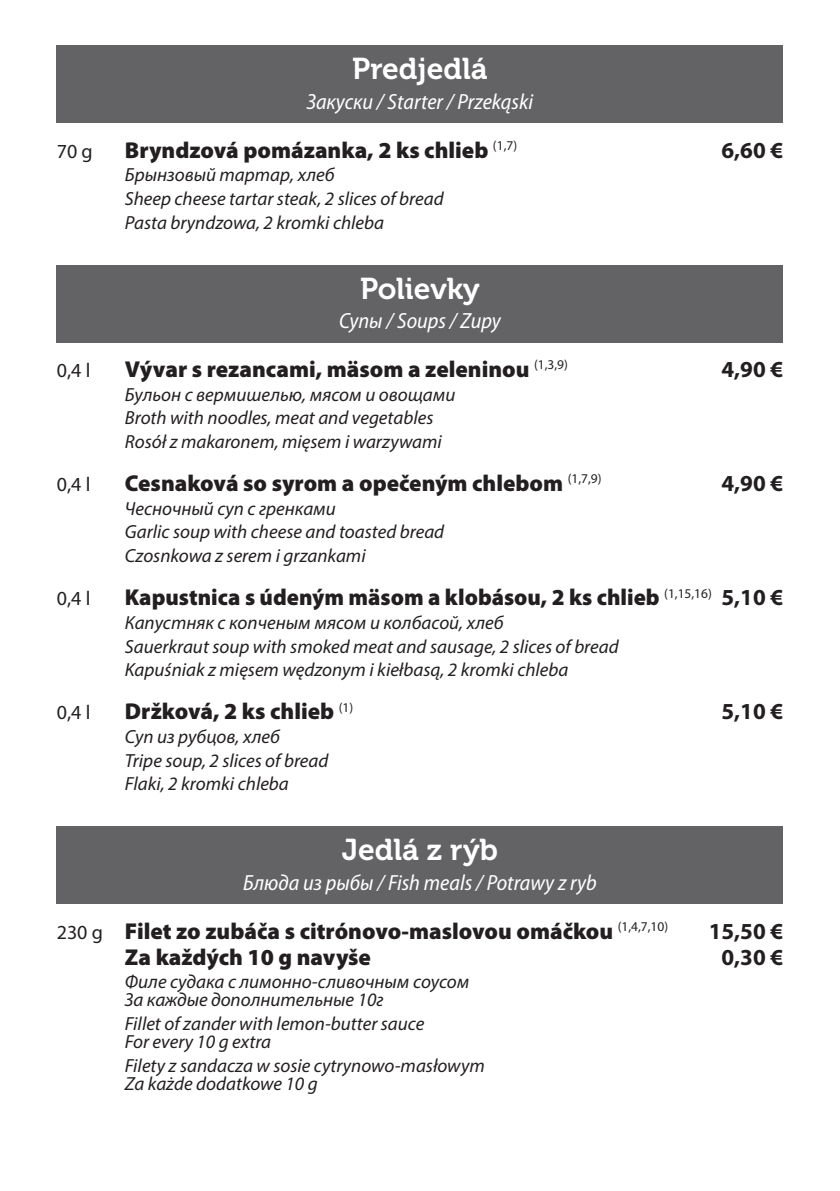
<style>
.page{position:relative;width:840px;height:1191px;background:#fff}
.page>*{position:absolute;margin:0;border:0;box-sizing:border-box;transform-origin:0 0}
.t1{font:30px "Museo 700";color:#fff}
.t2{font:900 23px "Myriad Pro";color:#231f20}
.t3{font:700 23px "Myriad Pro";color:#231f20}
.t4{font:italic semi-condensed 22px "Myriad Pro";color:#fff}
.t5{font:20px "Myriad Pro";color:#231f20}
.t6{font:italic 19px/23.6px "Myriad Pro";color:#231f20}
.s1{font-weight:700}
.s2{font-weight:400;font-size:20px}
</style>
<div class="page">
<div style="left:57px;top:45px;width:725px;height:53px;background:#636366"></div>
<div style="left:57px;top:87px;width:725px;height:36px;background:#636366"></div>
<div style="left:57px;top:265px;width:725px;height:52px;background:#636366"></div>
<div style="left:57px;top:306px;width:725px;height:36px;background:#636366"></div>
<div style="left:57px;top:826px;width:725px;height:53px;background:#636366"></div>
<div style="left:57px;top:867px;width:725px;height:37px;background:#636366"></div>
<h1 class="t1" style="left:352px;top:52px;width:137px">Predjedlá</h1>
<p class="t4" style="left:306px;top:90px;width:228px">Закуски / Starter / Przekąski</p>
<p class="t5" style="left:57px;top:139px;width:37px">70 g</p>
<p class="t2" style="left:125px;top:137px;width:393px">Bryndzová pomázanka, 2 ks chlieb <sup>(1,7)</sup></p>
<p class="t3" style="left:721px;top:135px;width:63px">6,60 €</p>
<p class="t6" style="left:125px;top:163px;width:320px">Брынзовый тартар, хлеб<br>Sheep cheese tartar steak, 2 slices of bread<br>Pasta bryndzowa, 2 kromki chleba</p>
<h1 class="t1" style="left:360px;top:272px;width:121px">Polievky</h1>
<p class="t4" style="left:339px;top:309px;width:163px">Супы / Soups / Zupy</p>
<p class="t5" style="left:57px;top:358px;width:35px">0,4 l</p>
<p class="t2" style="left:125px;top:356px;width:444px">Vývar s rezancami, mäsom a zeleninou <sup>(1,3,9)</sup></p>
<p class="t3" style="left:721px;top:354px;width:63px">4,90 €</p>
<p class="t6" style="left:125px;top:382px;width:332px">Бульон с вермишелью, мясом и овощами<br>Broth with noodles, meat and vegetables<br>Rosół z makaronem, mięsem i warzywami</p>
<p class="t5" style="left:57px;top:472px;width:35px">0,4 l</p>
<p class="t2" style="left:125px;top:470px;width:478px">Cesnaková so syrom a opečeným chlebom <sup>(1,7,9)</sup></p>
<p class="t3" style="left:721px;top:468px;width:63px">4,90 €</p>
<p class="t6" style="left:125px;top:496px;width:321px">Чесночный суп с гренками<br>Garlic soup with cheese and toasted bread<br>Czosnkowa z serem i grzankami</p>
<p class="t5" style="left:57px;top:586px;width:35px">0,4 l</p>
<p class="t2" style="left:125px;top:584px;width:659px">Kapustnica s údeným mäsom a klobásou, 2 ks chlieb <sup>(1,15,16)</sup> <span class="s1">5,10 €</span></p>
<p class="t6" style="left:125px;top:610px;width:495px">Капустняк с копченым мясом и колбасой, хлеб<br>Sauerkraut soup with smoked meat and sausage, 2 slices of bread<br>Kapuśniak z mięsem wędzonym i kiełbasą, 2 kromki chleba</p>
<p class="t5" style="left:57px;top:700px;width:35px">0,4 l</p>
<p class="t2" style="left:125px;top:698px;width:230px">Držková, 2 ks chlieb <sup>(1)</sup></p>
<p class="t3" style="left:721px;top:696px;width:63px">5,10 €</p>
<p class="t6" style="left:125px;top:724px;width:205px">Суп из рубцов, хлеб<br>Tripe soup, 2 slices of bread<br>Flaki, 2 kromki chleba</p>
<h1 class="t1" style="left:341px;top:833px;width:158px">Jedlá z rýb</h1>
<p class="t4" style="left:243px;top:871px;width:355px">Блюда из рыбы / Fish meals / Potrawy z ryb</p>
<p class="t2" style="left:57px;top:918px;width:612px"><span class="s2">230 g</span> Filet zo zubáča s citrónovo-maslovou omáčkou <sup>(1,4,7,10)</sup></p>
<p class="t3" style="left:708px;top:916px;width:76px">15,50 €</p>
<p class="t2" style="left:125px;top:944px;width:247px">Za každých 10 g navyše</p>
<p class="t3" style="left:721px;top:942px;width:63px">0,30 €</p>
<p class="t6" style="left:125px;top:972px;width:346px;line-height:18px">Филе судака с лимонно-сливочным cоусом<br>За каждые дополнительные 10г</p>
<p class="t6" style="left:125px;top:1014px;width:301px;line-height:18px">Fillet of zander with lemon-butter sauce<br>For every 10 g extra</p>
<p class="t6" style="left:125px;top:1056px;width:361px;line-height:18px">Filety z sandacza w sosie cytrynowo-masłowym<br>Za każde dodatkowe 10 g</p>
</div>
